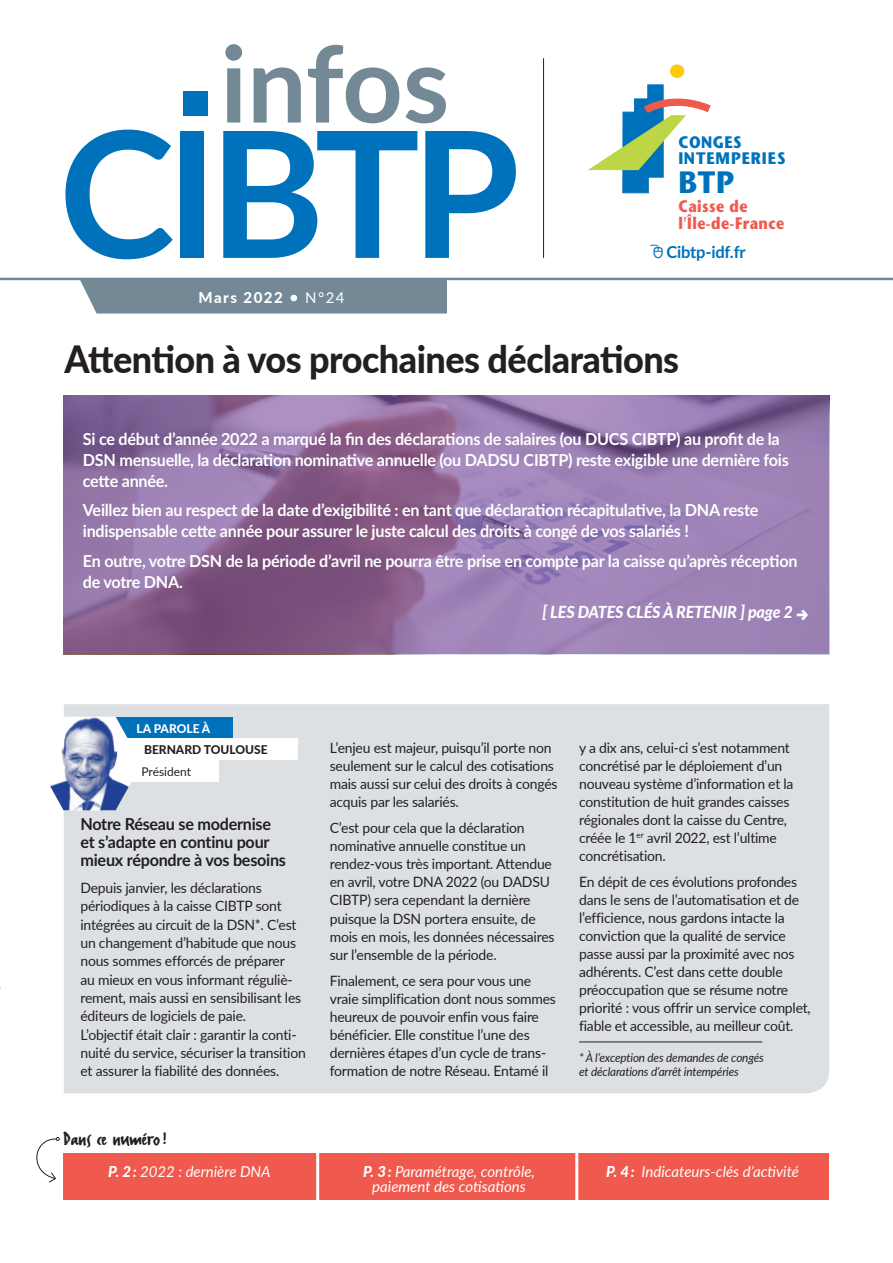
<style>
.page{position:relative;width:893px;height:1263px;background:#fff}
.page>*{position:absolute;margin:0;border:0;box-sizing:border-box;transform-origin:0 0}
.t1{font:700 175.5px "Lato";letter-spacing:-.05em;color:#0072bc}
.t2{font:700 105.6px "Lato";letter-spacing:-.005em;color:#738996}
.t3{font:900 37.5px "Lato";letter-spacing:-.015em;color:#231f20;scale:.96 1}
.t4{font:700 30.9px "Stone Sans";color:#0072bc;scale:.9 1}
.t5{font:21px "FF Erikrighthand";color:#231f20}
.t6{font:700 16.65px/16.6px "Stone Sans";letter-spacing:.03em;color:#f0594d;scale:.85 1}
.t7{font:700 16.65px/16.6px "Stone Sans";letter-spacing:.06em;color:#0072bc;scale:.9 1}
.t8{font:700 16.5px/21px "Lato";letter-spacing:-.015em;color:#fff}
.t9{font:700 16.5px/18.3px "Lato";letter-spacing:-.015em;color:#231f20}
.t10{font:italic 900 16.5px "Lato";letter-spacing:-.015em;color:#fff}
.t11{font:700 16.5px "Lato";letter-spacing:-.01em;color:#0072bc}
.t12{font:italic 15px/15px "Lato";color:#fff;text-align:center}
.t13{font:900 15px "Lato";letter-spacing:.1em;color:#fff}
.t14{font:14.25px/18px "Lato";letter-spacing:-.015em;color:#231f20}
.t15{font:italic 12px/14.4px "Lato";letter-spacing:-.015em;color:#231f20}
.t16{font:900 12px "Lato";color:#231f20}
.t17{font:900 12px "Lato";color:#fff}
.t18{font:12px "Lato";color:#231f20}
.s1{font-weight:400}
.s2{font-weight:900}
</style>
<div class="page">
<div style="left:183px;top:91px;width:24px;height:24px;background:#0072bc"></div>
<hr style="left:543px;top:58px;width:1px;height:200px;background:#231f20">
<div style="left:80px;top:280px;width:367px;height:34px;background:#738996"></div>
<hr style="left:0;top:278px;width:893px;height:2px;background:#738996">
<div style="left:670px;top:64px;width:14px;height:14px;background:#feca0a;border-radius:50%"></div>
<svg style="left:588px;top:84px;width:123px;height:110px"></svg>
<div style="left:64px;top:704px;width:765px;height:389px;background:#dde0e3"></div>
<hr style="left:579px;top:1041px;width:183px;height:1px;background:#231f20">
<div style="left:114px;top:717px;width:118px;height:21px;background:#0072bc"></div>
<div style="left:114px;top:738px;width:183px;height:22px;background:#fff"></div>
<div style="left:114px;top:760px;width:104px;height:22px;background:#fff"></div>
<img style="left:50px;top:717px;width:92px;height:93px">
<div style="left:63px;top:1154px;width:765px;height:46px;background:#f0594d"></div>
<svg style="left:36px;top:1137px;width:24px;height:46px"></svg>
<hr style="left:575px;top:1149px;width:3px;height:57px;background:#fff">
<hr style="left:316px;top:1149px;width:3px;height:57px;background:#fff">
<svg style="left:64px;top:396px;width:765px;height:258px;background:#9272a4"></svg>
<svg style="left:797px;top:609px;width:11px;height:11px"></svg>
<h2 class="t2" style="left:220px;top:6px;width:230px">infos</h2>
<h1 class="t1" style="left:59px;top:65px;width:463px">CIBTP</h1>
<p class="t13" style="left:198px;top:287px;width:148px">Mars 2022 <span class="s1">• N°24</span></p>
<p class="t7" style="left:678px;top:133px;width:120px">CONGES<br>INTEMPERIES</p>
<h3 class="t4" style="left:678px;top:164px;width:63px">BTP</h3>
<p class="t6" style="left:678px;top:198px;width:126px">Caisse de l'Île-de-France</p>
<p class="t11" style="left:666px;top:240px;width:81px">Cibtp-idf.fr</p>
<h3 class="t3" style="left:65px;top:331px;width:642px">Attention à vos prochaines déclarations</h3>
<p class="t8" style="left:83px;top:427px;width:707px">Si ce début d’année 2022 a marqué la fin des déclarations de salaires (ou DUCS CIBTP) au profit de la<br>DSN mensuelle, la déclaration nominative annuelle (ou DADSU CIBTP) reste exigible une dernière fois cette année.</p>
<p class="t8" style="left:83px;top:499px;width:677px">Veillez bien au respect de la date d’exigibilité : en tant que déclaration récapitulative, la DNA reste indispensable cette année pour assurer le juste calcul des droits à congé de vos salariés !</p>
<p class="t8" style="left:83px;top:549px;width:716px">En outre, votre DSN de la période d’avril ne pourra être prise en compte par la caisse qu’après réception de votre DNA.</p>
<p class="t10" style="left:542px;top:600px;width:252px">[ LES DATES CLÉS À RETENIR ] page 2</p>
<p class="t17" style="left:137px;top:719px;width:75px">LA PAROLE À</p>
<p class="t16" style="left:144px;top:741px;width:125px">BERNARD TOULOUSE</p>
<p class="t18" style="left:142px;top:763px;width:51px">Président</p>
<p class="t9" style="left:80px;top:814px;width:207px">Notre Réseau se modernise et s’adapte en continu pour mieux répondre à vos besoins</p>
<p class="t14" style="left:80px;top:878px;width:227px">Depuis janvier, les déclarations périodiques à la caisse CIBTP sont intégrées au circuit de la DSN*. C’est un changement d’habitude que nous nous sommes efforcés de préparer<br>au mieux en vous informant réguliè&shy;rement, mais aussi en sensibilisant les éditeurs de logiciels de paie.<br>L’objectif était clair : garantir la conti&shy;nuité du service, sécuriser la transition et assurer la fiabilité des données.</p>
<h3 class="t5" style="left:63px;top:1126px;width:105px">Dans ce numéro!</h3>
<p class="t14" style="left:330px;top:738px;width:229px">L’enjeu est majeur, puisqu’il porte non seulement sur le calcul des cotisations mais aussi sur celui des droits à congés acquis par les salariés.</p>
<p class="t14" style="left:330px;top:818px;width:226px">C’est pour cela que la déclaration nominative annuelle constitue un rendez-vous très important. Attendue en avril, votre DNA 2022 (ou DADSU CIBTP) sera cependant la dernière puisque la DSN portera ensuite, de mois en mois, les données nécessaires sur l’ensemble de la période.</p>
<p class="t14" style="left:330px;top:971px;width:228px">Finalement, ce sera pour vous une vraie simplification dont nous sommes heureux de pouvoir enfin vous faire bénéficier. Elle constitue l’une des dernières étapes d’un cycle de trans&shy;formation de notre Réseau. Entamé il</p>
<p class="t14" style="left:579px;top:738px;width:216px">y a dix ans, celui-ci s’est notamment concrétisé par le déploiement d’un nouveau système d’information et la constitution de huit grandes caisses régionales dont la caisse du Centre, créée le 1<sup>er</sup> avril 2022, est l’ultime concrétisation.</p>
<p class="t14" style="left:579px;top:872px;width:233px">En dépit de ces évolutions profondes dans le sens de l’automatisation et de l’efficience, nous gardons intacte la conviction que la qualité de service passe aussi par la proximité avec nos adhérents. C’est dans cette double préoccupation que se résume notre priorité : vous offrir un service complet, fiable et accessible, au meilleur coût.</p>
<p class="t15" style="left:579px;top:1050px;width:186px">* À l’exception des demandes de congés et déclarations d’arrêt intempéries</p>
<p class="t12" style="left:108px;top:1163px;width:164px"><span class="s2">P. 2 :</span> 2022 : dernière DNA</p>
<p class="t12" style="left:363px;top:1163px;width:173px"><span class="s2">P. 3 :</span> Paramétrage, contrôle, paiement des cotisations</p>
<p class="t12" style="left:606px;top:1163px;width:194px"><span class="s2">P. 4 :</span> Indicateurs-clés d’activité</p>
</div>
